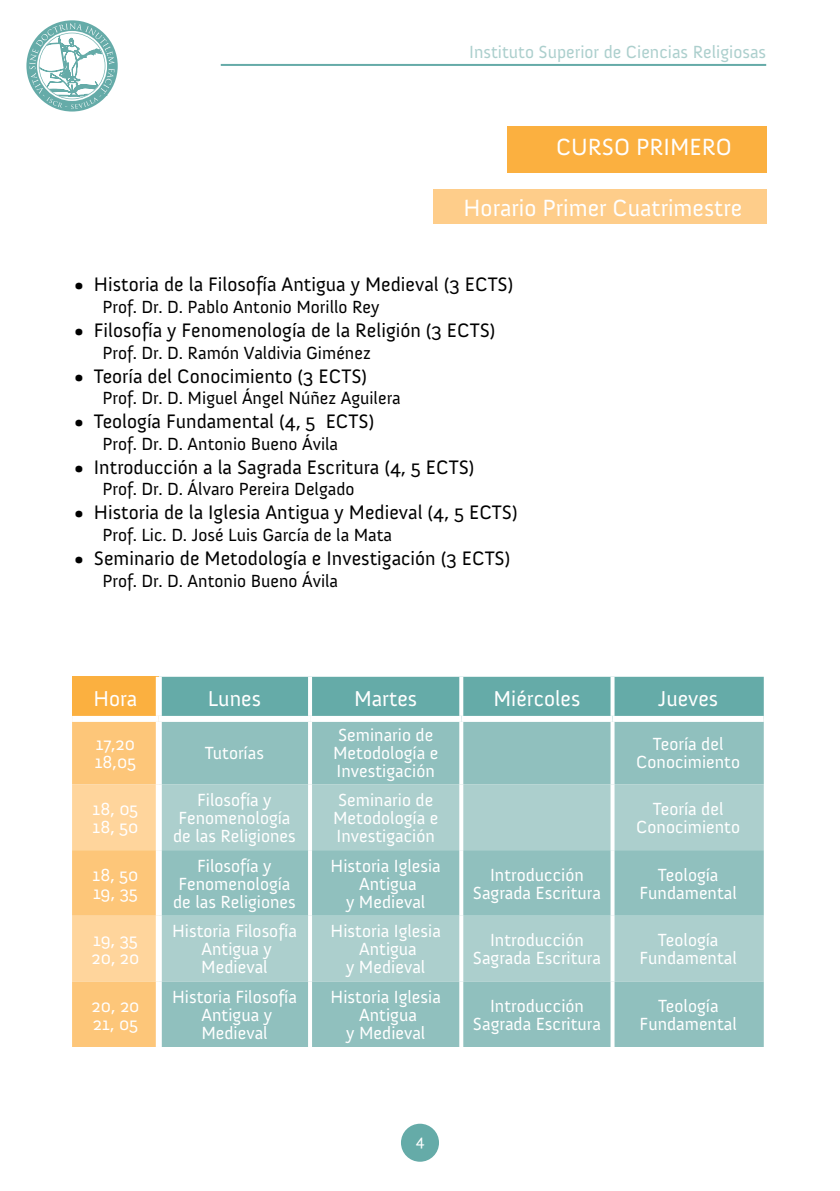
<style>
.page{position:relative;width:840px;height:1191px;background:#fff}
.page>*{position:absolute;margin:0;border:0;box-sizing:border-box;transform-origin:0 0}
.t1{font:24px "Anivers";color:#fff}
.t2{font:22px "Anivers";color:#fff}
.t3{font:20px "Anivers";color:#000}
.t4{font:18px/18px "Anivers";color:#fff;text-align:center}
.t5{font:18px "Anivers";color:#000}
.t6{font:18px "Anivers";color:#accfcd}
.t7{font:16px "Anivers";color:#fff}
</style>
<div class="page">
<div style="left:401px;top:1123px;width:38px;height:38px;background:#65aba8;border-radius:50%"></div>
<hr style="left:221px;top:64px;width:544px;height:2px;background:#65aba8">
<svg style="left:26px;top:20px;width:92px;height:92px"></svg>
<div style="left:506px;top:126px;width:260px;height:46px;background:#fbb040"></div>
<div style="left:433px;top:190px;width:333px;height:34px;background:#fecd8a"></div>
<svg style="left:72px;top:677px;width:691px;height:370px;background:#a2beab"></svg>
<svg style="left:162px;top:784px;width:601px;height:197px;background:#a3cac8"></svg>
<div style="left:156px;top:677px;width:6px;height:39px;background:#fff"></div>
<div style="left:72px;top:716px;width:87px;height:6px;background:#fff"></div>
<div style="left:159px;top:716px;width:151px;height:6px;background:#fff"></div>
<div style="left:156px;top:722px;width:6px;height:62px;background:#fff"></div>
<div style="left:310px;top:716px;width:151px;height:6px;background:#fff"></div>
<div style="left:461px;top:716px;width:151px;height:6px;background:#fff"></div>
<div style="left:612px;top:716px;width:151px;height:6px;background:#fff"></div>
<div style="left:156px;top:784px;width:6px;height:66px;background:#fff"></div>
<div style="left:156px;top:850px;width:6px;height:65px;background:#fff"></div>
<div style="left:156px;top:915px;width:6px;height:66px;background:#fff"></div>
<div style="left:156px;top:981px;width:6px;height:66px;background:#fff"></div>
<hr style="left:308px;top:677px;width:4px;height:39px;background:#fff">
<svg style="left:459px;top:677px;width:4px;height:39px"></svg>
<svg style="left:610px;top:677px;width:4px;height:39px"></svg>
<hr style="left:308px;top:722px;width:4px;height:62px;background:#fff">
<svg style="left:459px;top:722px;width:4px;height:62px"></svg>
<svg style="left:610px;top:722px;width:4px;height:62px"></svg>
<hr style="left:308px;top:784px;width:4px;height:66px;background:#fff">
<svg style="left:459px;top:784px;width:4px;height:66px"></svg>
<svg style="left:610px;top:784px;width:4px;height:66px"></svg>
<hr style="left:308px;top:850px;width:4px;height:65px;background:#fff">
<svg style="left:459px;top:850px;width:4px;height:65px"></svg>
<svg style="left:610px;top:850px;width:4px;height:65px"></svg>
<hr style="left:308px;top:915px;width:4px;height:66px;background:#fff">
<svg style="left:459px;top:915px;width:4px;height:66px"></svg>
<svg style="left:610px;top:915px;width:4px;height:66px"></svg>
<hr style="left:308px;top:981px;width:4px;height:66px;background:#fff">
<svg style="left:459px;top:981px;width:4px;height:66px"></svg>
<svg style="left:610px;top:981px;width:4px;height:66px"></svg>
<p class="t6" style="left:469px;top:42px;width:298px">Instituto Superior de Ciencias Religiosas</p>
<h1 class="t1" style="left:556px;top:134px;width:177px">CURSO PRIMERO</h1>
<h1 class="t1" style="left:463px;top:195px;width:280px">Horario Primer Cuatrimestre</h1>
<p class="t3" style="left:74px;top:274px;width:440px">• Historia de la Filosofía Antigua y Medieval (3 ECTS)</p>
<p class="t5" style="left:102px;top:297px;width:278px">Prof. Dr. D. Pablo Antonio Morillo Rey</p>
<p class="t3" style="left:74px;top:319px;width:423px">• Filosofía y Fenomenología de la Religión (3 ECTS)</p>
<p class="t5" style="left:102px;top:343px;width:270px">Prof. Dr. D. Ramón Valdivia Giménez</p>
<p class="t3" style="left:74px;top:365px;width:294px">• Teoría del Conocimiento (3 ECTS)</p>
<p class="t5" style="left:102px;top:388px;width:300px">Prof. Dr. D. Miguel Ángel Núñez Aguilera</p>
<p class="t3" style="left:74px;top:410px;width:301px">• Teología Fundamental (4, 5 ECTS)</p>
<p class="t5" style="left:102px;top:434px;width:237px">Prof. Dr. D. Antonio Bueno Ávila</p>
<p class="t3" style="left:74px;top:456px;width:402px">• Introducción a la Sagrada Escritura (4, 5 ECTS)</p>
<p class="t5" style="left:102px;top:479px;width:253px">Prof. Dr. D. Álvaro Pereira Delgado</p>
<p class="t3" style="left:74px;top:502px;width:445px">• Historia de la Iglesia Antigua y Medieval (4, 5 ECTS)</p>
<p class="t5" style="left:102px;top:525px;width:291px">Prof. Lic. D. José Luis García de la Mata</p>
<p class="t3" style="left:74px;top:547px;width:437px">• Seminario de Metodología e Investigación (3 ECTS)</p>
<p class="t5" style="left:102px;top:571px;width:237px">Prof. Dr. D. Antonio Bueno Ávila</p>
<p class="t2" style="left:93px;top:686px;width:45px">Hora</p>
<p class="t2" style="left:208px;top:686px;width:55px">Lunes</p>
<p class="t2" style="left:354px;top:686px;width:65px">Martes</p>
<p class="t2" style="left:493px;top:686px;width:88px">Miércoles</p>
<p class="t2" style="left:657px;top:686px;width:62px">Jueves</p>
<p class="t4" style="left:95px;top:734px;width:43px;text-align:left">17,20<br>18,05</p>
<p class="t4" style="left:205px;top:743px;width:60px">Tutorías</p>
<p class="t4" style="left:333px;top:725px;width:107px;text-align:left">Seminario de<br>Metodología e<br>Investigación</p>
<p class="t4" style="left:636px;top:734px;width:105px">Teoría del<br>Conocimiento</p>
<p class="t4" style="left:92px;top:800px;width:47px;text-align:left">18, 05<br>18, 50</p>
<p class="t4" style="left:173px;top:791px;width:124px">Filosofía y<br>Fenomenología de las Religiones</p>
<p class="t4" style="left:333px;top:791px;width:107px;text-align:left">Seminario de<br>Metodología e<br>Investigación</p>
<p class="t4" style="left:636px;top:800px;width:105px">Teoría del<br>Conocimiento</p>
<p class="t4" style="left:92px;top:866px;width:47px;text-align:left">18, 50<br>19, 35</p>
<p class="t4" style="left:173px;top:857px;width:124px">Filosofía y<br>Fenomenología de las Religiones</p>
<p class="t4" style="left:330px;top:857px;width:112px">Historia Iglesia<br>Antigua<br>y Medieval</p>
<p class="t4" style="left:472px;top:866px;width:129px">Introducción<br>Sagrada Escritura</p>
<p class="t4" style="left:639px;top:866px;width:99px">Teología<br>Fundamental</p>
<p class="t4" style="left:91px;top:931px;width:49px;text-align:left">19, 35<br>20, 20</p>
<p class="t4" style="left:172px;top:922px;width:126px">Historia Filosofía<br>Antigua y<br>Medieval</p>
<p class="t4" style="left:330px;top:922px;width:112px">Historia Iglesia<br>Antigua<br>y Medieval</p>
<p class="t4" style="left:472px;top:931px;width:129px">Introducción<br>Sagrada Escritura</p>
<p class="t4" style="left:639px;top:931px;width:99px">Teología<br>Fundamental</p>
<p class="t4" style="left:91px;top:997px;width:49px;text-align:left">20, 20<br>21, 05</p>
<p class="t4" style="left:172px;top:988px;width:126px">Historia Filosofía<br>Antigua y<br>Medieval</p>
<p class="t4" style="left:330px;top:988px;width:112px">Historia Iglesia<br>Antigua<br>y Medieval</p>
<p class="t4" style="left:472px;top:997px;width:129px">Introducción<br>Sagrada Escritura</p>
<p class="t4" style="left:639px;top:997px;width:99px">Teología<br>Fundamental</p>
<p class="t7" style="left:415px;top:1132px;width:10px">4</p>
</div>
